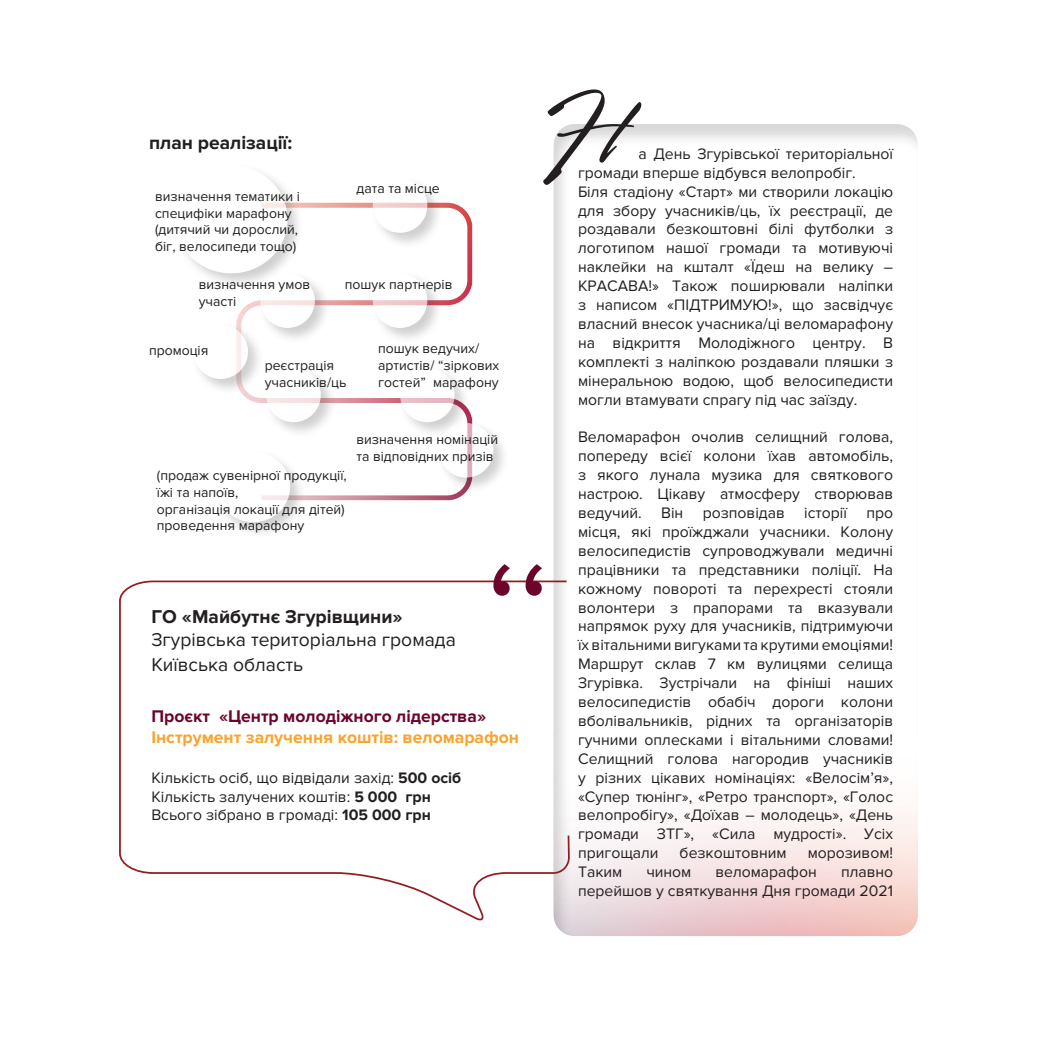
<style>
.page{position:relative;width:1042px;height:1042px;background:#fff}
.page>*{position:absolute;margin:0;border:0;box-sizing:border-box;transform-origin:0 0}
.t1{font:105px "Rosa Marena";color:#231f20}
.t2{font:19.25px "Proxima Nova";color:#231f20}
.t3{font:700 19.25px "Proxima Nova";color:#231f20}
.t4{font:700 17.5px "Proxima Nova";color:#f9a42c}
.t5{font:700 17.5px "Proxima Nova";color:#6c052c}
.t6{font:15.75px/18.9px "Proxima Nova";color:#231f20;text-align:justify}
.t7{font:14px/16.8px "Proxima Nova";color:#231f20}
.s1{font-weight:700}
</style>
<div class="page">
<div style="left:550px;top:122px;width:369px;height:815px;background:#231f20;opacity:.18"></div>
<svg style="left:119px;top:580px;width:451px;height:343px"></svg>
<svg style="left:493px;top:564px;width:49px;height:32px"></svg>
<img style="left:236px;top:203px;width:236px;height:297px">
<div style="left:172px;top:163px;width:132px;height:126px;background:#231f20;opacity:.35"></div>
<div style="left:175px;top:165px;width:113px;height:108px;background:#fff;border-radius:50%"></div>
<div style="left:214px;top:449px;width:93px;height:90px;background:#231f20;opacity:.35"></div>
<div style="left:217px;top:452px;width:73px;height:70px;background:#fff;border-radius:50%"></div>
<div style="left:371px;top:176px;width:73px;height:73px;background:#231f20;opacity:.35"></div>
<div style="left:373px;top:178px;width:54px;height:55px;background:#fff;border-radius:50%"></div>
<div style="left:371px;top:271px;width:73px;height:73px;background:#231f20;opacity:.35"></div>
<div style="left:373px;top:273px;width:54px;height:55px;background:#fff;border-radius:50%"></div>
<div style="left:258px;top:271px;width:73px;height:73px;background:#231f20;opacity:.35"></div>
<div style="left:260px;top:273px;width:55px;height:55px;background:#fff;border-radius:50%"></div>
<div style="left:191px;top:322px;width:74px;height:73px;background:#231f20;opacity:.35"></div>
<div style="left:193px;top:324px;width:55px;height:55px;background:#fff;border-radius:50%"></div>
<div style="left:264px;top:366px;width:73px;height:73px;background:#231f20;opacity:.35"></div>
<div style="left:266px;top:368px;width:55px;height:54px;background:#fff;border-radius:50%"></div>
<div style="left:398px;top:366px;width:73px;height:73px;background:#231f20;opacity:.35"></div>
<div style="left:400px;top:368px;width:55px;height:54px;background:#fff;border-radius:50%"></div>
<div style="left:437px;top:421px;width:73px;height:73px;background:#231f20;opacity:.35"></div>
<div style="left:439px;top:423px;width:54px;height:54px;background:#fff;border-radius:50%"></div>
<p class="t3" style="left:149px;top:132px;width:145px">план реалізації:</p>
<p class="t7" style="left:155px;top:188px;width:146px">визначення тематики і</p>
<p class="t7" style="left:155px;top:205px;width:138px">специфіки марафону</p>
<p class="t7" style="left:155px;top:222px;width:145px">(дитячий чи дорослий, біг, велосипеди тощо)</p>
<p class="t7" style="left:356px;top:180px;width:85px">дата та місце</p>
<p class="t7" style="left:199px;top:276px;width:113px">визначення умов</p>
<p class="t7" style="left:345px;top:276px;width:109px">пошук партнерів</p>
<p class="t7" style="left:199px;top:293px;width:39px">участі</p>
<p class="t7" style="left:149px;top:342px;width:61px">промоція</p>
<p class="t7" style="left:265px;top:357px;width:83px">реєстрація учасників/ць</p>
<p class="t7" style="left:378px;top:340px;width:123px">пошук ведучих/ артистів/ “зіркових гостей” марафону</p>
<p class="t7" style="left:157px;top:467px;width:191px">(продаж сувенірної продукції, їжі та напоїв,</p>
<p class="t7" style="left:157px;top:501px;width:189px">організація локації для дітей)</p>
<p class="t7" style="left:157px;top:517px;width:149px">проведення марафону</p>
<p class="t7" style="left:356px;top:431px;width:143px">визначення номінацій та відповідних призів</p>
<p class="t3" style="left:151px;top:605px;width:253px">ГО «Майбутнє Згурівщини»</p>
<p class="t2" style="left:151px;top:629px;width:306px">Згурівська територіальна громада</p>
<p class="t2" style="left:151px;top:654px;width:153px">Київська область</p>
<p class="t5" style="left:151px;top:706px;width:336px">Проєкт «Центр молодіжного лідерства»</p>
<p class="t4" style="left:151px;top:727px;width:369px">Інструмент залучення коштів: веломарафон</p>
<p class="t6" style="left:151px;top:768px;width:311px">Кількість осіб, що відвідали захід: <span class="s1">500 осіб</span></p>
<p class="t6" style="left:151px;top:787px;width:281px">Кількість залучених коштів: <span class="s1">5 000 грн</span></p>
<p class="t6" style="left:151px;top:806px;width:281px">Всього зібрано в громаді: <span class="s1">105 000 грн</span></p>
<p class="t1" style="left:542px;top:67px;width:81px">Н</p>
<p class="t6" style="left:578px;top:144px;width:317px;text-indent:60px">а День Згурівської територіальної громади вперше відбувся велопробіг.</p>
<p class="t6" style="left:578px;top:182px;width:317px">Біля стадіону «Старт» ми створили локацію для збору учасників/ць, їх реєстрації, де роздавали безкоштовні білі футболки з логотипом нашої громади та мотивуючі наклейки на кшталт «Їдеш на велику – КРАСАВА!» Також поширювали наліпки з написом «ПІДТРИМУЮ!», що засвідчує власний внесок учасника/ці веломарафону на відкриття Молодіжного центру. В комплекті з наліпкою роздавали пляшки з мінеральною водою, щоб велосипедисти могли втамувати спрагу під час заїзду.</p>
<p class="t6" style="left:578px;top:428px;width:317px">Веломарафон очолив селищний голова, попереду всієї колони їхав автомобіль, з якого лунала музика для святкового настрою. Цікаву атмосферу створював ведучий. Він розповідав історії про місця, які проїжджали учасники. Колону велосипедистів супроводжували медичні працівники та представники поліції. На кожному повороті та перехресті стояли волонтери з прапорами та вказували напрямок руху для учасників, підтримуючи їх вітальними вигуками та крутими емоціями!</p>
<p class="t6" style="left:578px;top:655px;width:317px">Маршрут склав 7 км вулицями селища Згурівка. Зустрічали на фініші наших велосипедистів обабіч дороги колони вболівальників, рідних та організаторів гучними оплесками і вітальними словами!<br>Селищний голова нагородив учасників у різних цікавих номінаціях: «Велосім’я», «Супер тюнінг», «Ретро транспорт», «Голос велопробігу», «Доїхав – молодець», «День громади ЗТГ», «Сила мудрості». Усіх пригощали</p>
<p class="t6" style="left:679px;top:844px;width:109px">безкоштовним</p>
<p class="t6" style="left:807px;top:844px;width:87px">морозивом!</p>
<p class="t6" style="left:578px;top:863px;width:46px">Таким</p>
<p class="t6" style="left:646px;top:863px;width:47px">чином</p>
<p class="t6" style="left:715px;top:863px;width:103px">веломарафон</p>
<p class="t6" style="left:578px;top:863px;width:317px;text-align:right">плавно<br>перейшов у святкування Дня громади 2021</p>
</div>
